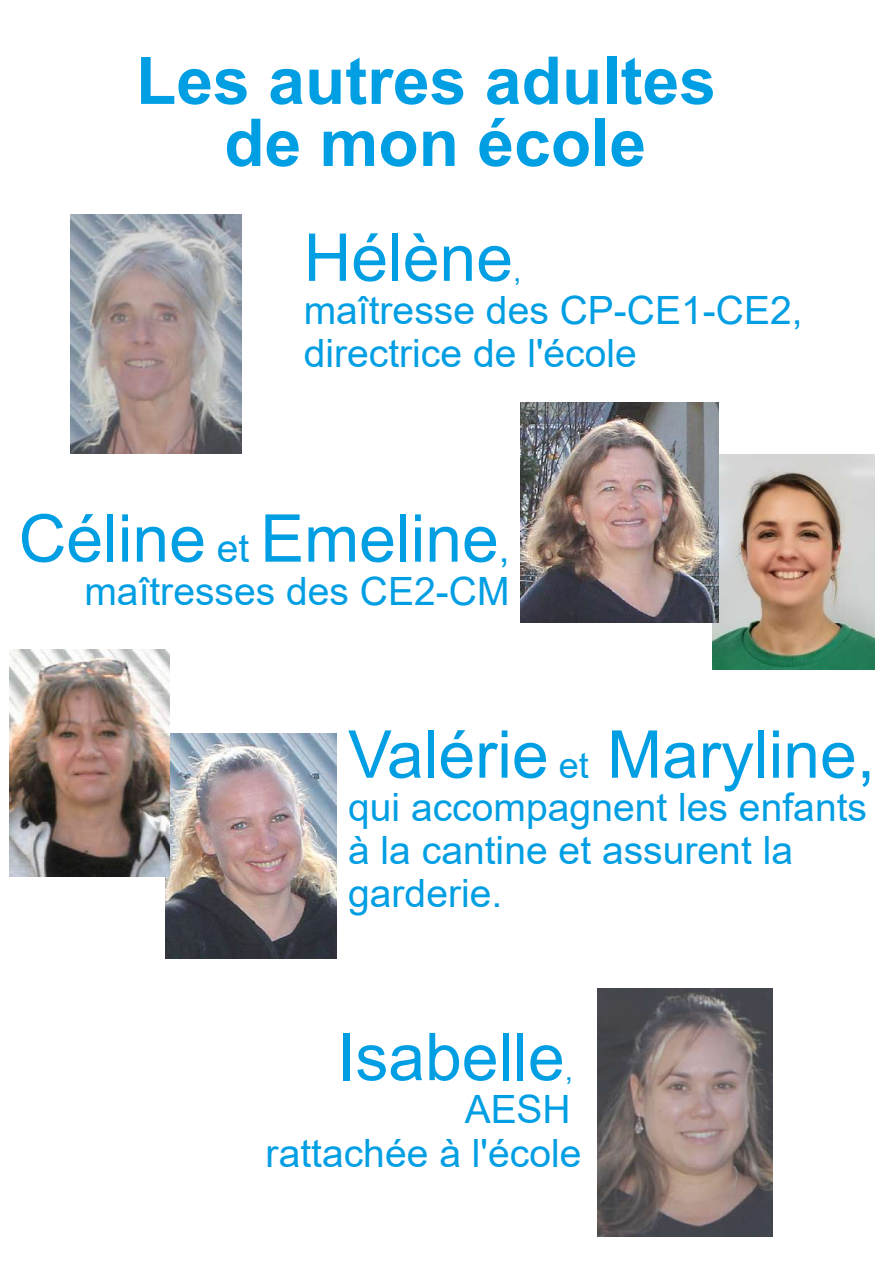
<style>
.page{position:relative;width:893px;height:1263px;background:#fff}
.page>*{position:absolute;margin:0;border:0;box-sizing:border-box;transform-origin:0 0}
.t1{font:66px "Arial";color:#009ee3}
.t2{font:700 66px/62.1px "Arial";color:#009ee3;text-align:center}
.t3{font:39px/43.2px "Arial";color:#009ee3}
.s1{font-size:30px}
.s2{font-size:39px}
.s3{font-size:36px}
</style>
<div class="page">
<img style="left:70px;top:215px;width:171px;height:238px">
<img style="left:598px;top:989px;width:175px;height:248px">
<img style="left:713px;top:454px;width:161px;height:216px">
<img style="left:166px;top:733px;width:171px;height:225px">
<img style="left:520px;top:402px;width:198px;height:221px">
<img style="left:10px;top:649px;width:159px;height:227px">
<h1 class="t2" style="left:136px;top:50px;width:581px">Les autres adultes de mon école</h1>
<h1 class="t1" style="left:304px;top:221px;width:219px">Hélène<span class="s1">,</span></h1>
<p class="t3" style="left:304px;top:289px;width:500px">maîtresse des CP-CE1-CE2, directrice de l'école</p>
<h1 class="t1" style="left:19px;top:502px;width:492px">Céline <span class="s2">et</span> Emeline<span class="s2">,</span></h1>
<p class="t3" style="left:84px;top:570px;width:427px">maîtresses des CE2-CM</p>
<h1 class="t1" style="left:348px;top:718px;width:529px">Valérie <span class="s3">et</span> Maryline,</h1>
<p class="t3" style="left:348px;top:786px;width:521px">qui accompagnent les enfants à la cantine et assurent la garderie.</p>
<h1 class="t1" style="left:337px;top:1020px;width:238px">Isabelle<span class="s1">,</span></h1>
<p class="t3" style="left:266px;top:1088px;width:317px;text-align:right">AESH<br>rattachée à l'école</p>
</div>
